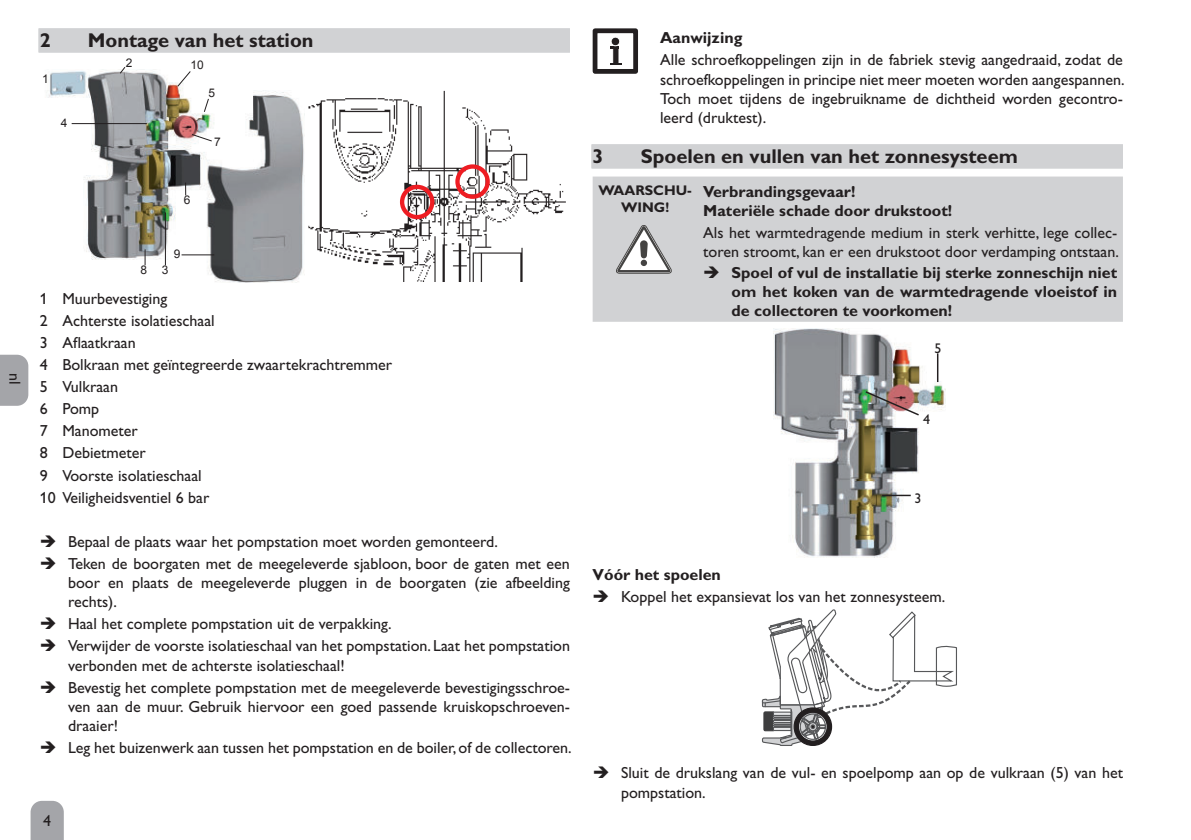
<style>
.page{position:relative;width:1191px;height:840px;background:#fff}
.page>*{position:absolute;margin:0;border:0;box-sizing:border-box;transform-origin:0 0}
.t1{font:700 20px "Gill Alt One";color:#231f20}
.t2{font:16px/22px "Gill Alt One";color:#231f20}
.t3{font:700 16px/18.8px "Gill Alt One";color:#231f20}
.t4{font:700 14px/16.8px "Gill Alt One";color:#231f20;text-align:center}
.t5{font:14px "Gill Alt One";color:#231f20}
.t6{font:12px "Arial";color:#231f20}
</style>
<div class="page">
<svg style="left:0;top:354px;width:28px;height:51px"></svg>
<svg style="left:31px;top:800px;width:33px;height:39px"></svg>
<div style="left:39px;top:29px;width:531px;height:24px;background:#dbdcde"></div>
<div style="left:39px;top:28px;width:531px;height:24px;background:#d1d2d4"></div>
<img style="left:47px;top:70px;width:257px;height:212px">
<svg style="left:119px;top:67px;width:7px;height:7px"></svg>
<svg style="left:177px;top:70px;width:14px;height:17px"></svg>
<svg style="left:203px;top:98px;width:6px;height:15px"></svg>
<svg style="left:191px;top:133px;width:22px;height:9px"></svg>
<svg style="left:185px;top:182px;width:1px;height:13px"></svg>
<hr style="left:72px;top:123px;width:75px;height:1px;background:#231f20">
<svg style="left:145px;top:249px;width:1px;height:16px"></svg>
<hr style="left:165px;top:212px;width:1px;height:53px;background:#231f20">
<hr style="left:181px;top:254px;width:33px;height:1px;background:#231f20">
<img style="left:308px;top:91px;width:258px;height:191px">
<div style="left:400px;top:185px;width:34px;height:34px;border:4px solid #ee1d23;border-radius:50%"></div>
<div style="left:455px;top:164px;width:35px;height:35px;border:4px solid #ee1d23;border-radius:50%"></div>
<div style="left:591px;top:144px;width:532px;height:24px;background:#d1d2d4"></div>
<div style="left:592px;top:28px;width:46px;height:46px;border:5px solid #231f20"></div>
<div style="left:612px;top:46px;width:7px;height:19px;background:#231f20;border:1px solid #fff"></div>
<svg style="left:610px;top:47px;width:8px;height:2px"></svg>
<svg style="left:610px;top:63px;width:11px;height:2px"></svg>
<div style="left:611px;top:37px;width:9px;height:9px;background:#231f20;border-radius:50%"></div>
<div style="left:611px;top:37px;width:9px;height:9px;border:1px solid #fff;border-radius:50%"></div>
<div style="left:592px;top:176px;width:531px;height:145px;background:#d1d2d4"></div>
<svg style="left:616px;top:225px;width:55px;height:48px"></svg>
<img style="left:773px;top:328px;width:172px;height:229px">
<svg style="left:937px;top:353px;width:1px;height:29px"></svg>
<svg style="left:864px;top:389px;width:56px;height:27px;background:#a1908a"></svg>
<hr style="left:882px;top:494px;width:28px;height:2px;background:#231f20">
<svg style="left:761px;top:609px;width:196px;height:137px"></svg>
<svg style="left:704px;top:266px;width:15px;height:12px"></svg>
<p class="t1" style="left:40px;top:33px;width:13px">2</p>
<p class="t1" style="left:88px;top:33px;width:227px">Montage van het station</p>
<p class="t6" style="left:42px;top:72px;width:8px">1</p>
<p class="t6" style="left:126px;top:56px;width:8px">2</p>
<p class="t6" style="left:190px;top:58px;width:15px">10</p>
<p class="t6" style="left:61px;top:116px;width:8px">4</p>
<p class="t6" style="left:208px;top:85px;width:8px">5</p>
<p class="t6" style="left:214px;top:134px;width:8px">7</p>
<p class="t2" style="left:26px;top:373px;width:13px;rotate:90deg">nl</p>
<p class="t6" style="left:184px;top:193px;width:8px">6</p>
<p class="t6" style="left:174px;top:247px;width:8px">9</p>
<p class="t2" style="left:40px;top:289px;width:354px">1 Muurbevestiging<br>2 Achterste isolatieschaal<br>3 Aflaatkraan<br>4 Bolkraan met geïntegreerde zwaartekrachtremmer<br>5 Vulkraan<br>6 Pomp<br>7 Manometer<br>8 Debietmeter<br>9 Voorste isolatieschaal<br>10 Veiligheidsventiel 6 bar</p>
<p class="t2" style="left:68px;top:531px;width:503px">Bepaal de plaats waar het pompstation moet worden gemonteerd.<br>Teken de boorgaten met de meegeleverde sjabloon, boor de gaten met een</p>
<p class="t2" style="left:68px;top:574px;width:503px;line-height:19.2px">boor en plaats de meegeleverde pluggen in de boorgaten (zie afbeelding rechts).</p>
<p class="t2" style="left:68px;top:614px;width:503px">Haal het complete pompstation uit de verpakking.<br>Verwijder de voorste isolatieschaal van het pompstation. Laat het pompstation</p>
<p class="t2" style="left:68px;top:655px;width:503px">verbonden met de achterste isolatieschaal!<br>Bevestig het complete pompstation met de meegeleverde bevestigingsschroe-</p>
<p class="t2" style="left:68px;top:697px;width:503px;line-height:19.2px">ven aan de muur. Gebruik hiervoor een goed passende kruiskopschroeven&shy;draaier!</p>
<p class="t2" style="left:68px;top:737px;width:505px">Leg het buizenwerk aan tussen het pompstation en de boiler, of de collectoren.</p>
<p class="t6" style="left:141px;top:263px;width:29px">8 3</p>
<p class="t2" style="left:43px;top:811px;width:9px">4</p>
<p class="t3" style="left:660px;top:30px;width:84px">Aanwijzing</p>
<p class="t2" style="left:660px;top:52px;width:466px;line-height:19.2px;text-align:justify">Alle schroefkoppelingen zijn in de fabriek stevig aangedraaid, zodat de schroefkoppelingen in principe niet meer moeten worden aangespannen.<br>Toch moet tijdens de ingebruikname de dichtheid worden gecontro&shy;leerd (druktest).</p>
<p class="t1" style="left:592px;top:149px;width:13px">3</p>
<p class="t1" style="left:641px;top:149px;width:378px">Spoelen en vullen van het zonnesysteem</p>
<p class="t4" style="left:598px;top:183px;width:95px">WAARSCHU-<br>WING!</p>
<p class="t3" style="left:703px;top:184px;width:250px">Verbrandingsgevaar!<br>Materiële schade door drukstoot!</p>
<p class="t2" style="left:703px;top:224px;width:417px;line-height:18.8px">Als het warmtedragende medium in sterk verhitte, lege collec&shy;toren stroomt, kan er een drukstoot door verdamping ontstaan.</p>
<p class="t3" style="left:731px;top:265px;width:387px;text-align:justify">Spoel of vul de installatie bij sterke zonneschijn niet om het koken van de warmtedragende vloeistof in de collectoren te voorkomen!</p>
<p class="t5" style="left:934px;top:343px;width:8px">5</p>
<p class="t5" style="left:923px;top:413px;width:8px">4</p>
<p class="t5" style="left:914px;top:492px;width:8px">3</p>
<p class="t3" style="left:592px;top:566px;width:130px">Vóór het spoelen</p>
<p class="t2" style="left:621px;top:586px;width:326px">Koppel het expansievat los van het zonnesysteem.</p>
<p class="t2" style="left:621px;top:764px;width:503px;line-height:19.2px">Sluit de drukslang van de vul- en spoelpomp aan op de vulkraan (5) van het pompstation.</p>
</div>
